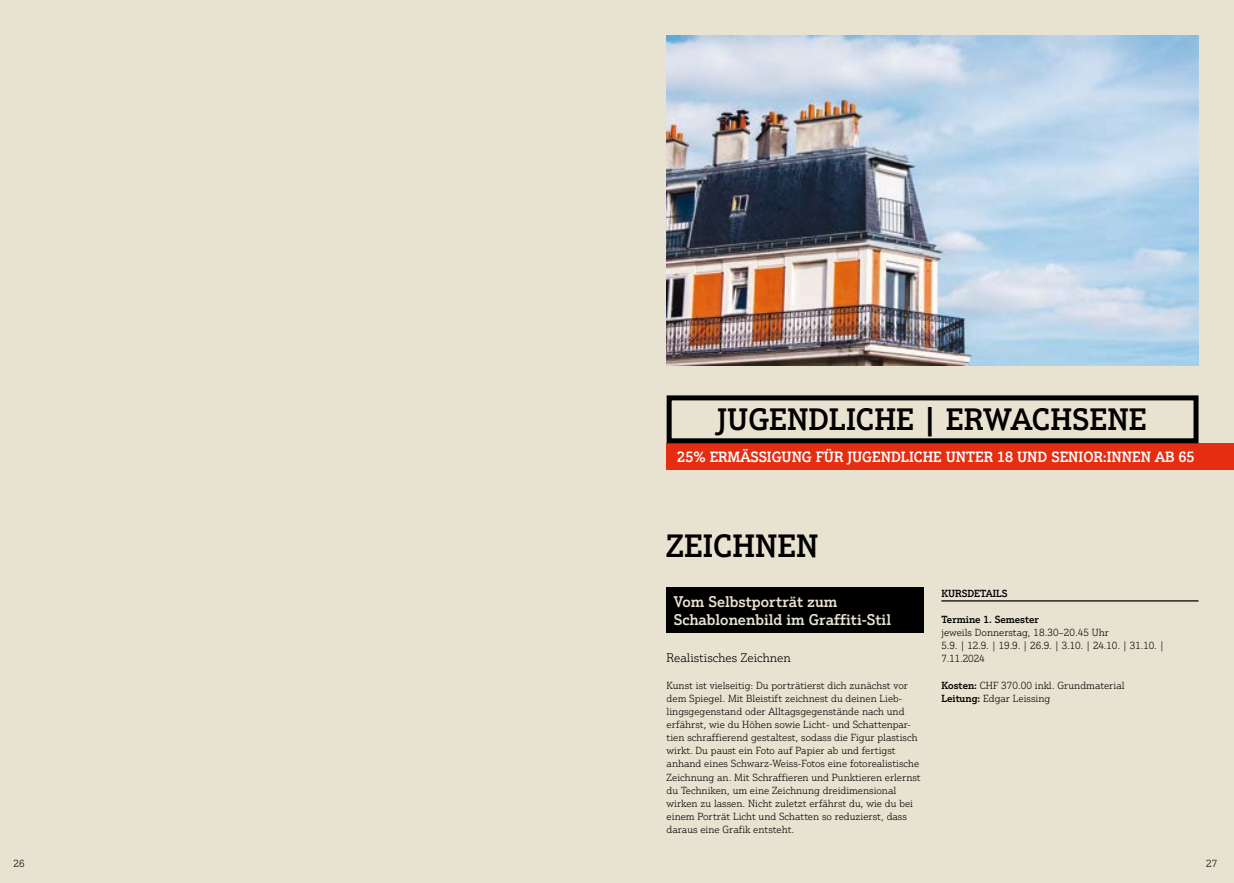
<style>
.page{position:relative;width:1234px;height:883px;background:#fff}
.page>*{position:absolute;margin:0;border:0;box-sizing:border-box;transform-origin:0 0}
.t1{font:500 31.25px "Justus Pro";color:#000}
.t2{font:500 30px "Justus Pro";color:#000}
.t3{font:500 15px/18.1px "Justus Pro";color:#e8e2d0}
.t4{font:500 14.38px "Justus Pro";color:#fff}
.t5{font:300 12.12px "Justus Pro";color:#000}
.t6{font:300 10px/13.1px "Justus Pro";color:#000}
.t7{font:500 10px "Justus Pro";color:#000}
.s1{font-weight:500}
</style>
<div class="page">
<div style="left:617px;top:0;width:616px;height:882px;background:#e8e2d0"></div>
<div style="left:0;top:0;width:617px;height:882px;background:#e8e2d0"></div>
<hr style="left:941px;top:600px;width:257px;height:1px;background:#000">
<div style="left:666px;top:587px;width:257px;height:45px;background:#000"></div>
<img style="left:666px;top:35px;width:532px;height:330px">
<div style="left:666px;top:443px;width:567px;height:26px;background:#e52d12"></div>
<div style="left:666px;top:395px;width:532px;height:48px;border:5px solid #000"></div>
<h2 class="t2" style="left:717px;top:400px;width:431px">JUGENDLICHE | ERWACHSENE</h2>
<h3 class="t4" style="left:677px;top:447px;width:519px">25% ERMÄSSIGUNG FÜR JUGENDLICHE UNTER 18 UND SENIOR:INNEN AB 65</h3>
<h1 class="t1" style="left:666px;top:526px;width:153px">ZEICHNEN</h1>
<h3 class="t3" style="left:673px;top:591px;width:219px">Vom Selbstporträt zum<br>Schablonenbild im Graffiti-Stil</h3>
<p class="t5" style="left:666px;top:650px;width:126px">Realistisches Zeichnen</p>
<p class="t6" style="left:666px;top:678px;width:255px">Kunst ist vielseitig: Du porträtierst dich zunächst vor dem Spiegel. Mit Bleistift zeichnest du deinen Lieb&shy;lingsgegenstand oder Alltagsgegenstände nach und erfährst, wie du Höhen sowie Licht- und Schattenpar&shy;tien schraffierend gestaltest, sodass die Figur plastisch wirkt. Du paust ein Foto auf Papier ab und fertigst anhand eines Schwarz-Weiss-Fotos eine fotorealistische Zeichnung an. Mit Schraffieren und Punktieren erlernst du Techniken, um eine Zeichnung dreidimensional wirken zu lassen. Nicht zuletzt erfährst du, wie du bei einem Porträt Licht und Schatten so reduzierst, dass daraus eine Grafik entsteht.</p>
<p class="t7" style="left:941px;top:586px;width:67px">KURSDETAILS</p>
<p class="t7" style="left:941px;top:613px;width:99px">Termine 1. Semester</p>
<p class="t6" style="left:941px;top:625px;width:224px">jeweils Donnerstag, 18.30–20.45 Uhr<br>5.9. | 12.9. | 19.9. | 26.9. | 3.10. | 24.10. | 31.10. |<br>7.11.2024</p>
<p class="t6" style="left:941px;top:678px;width:184px"><span class="s1">Kosten:</span> CHF 370.00 inkl. Grundmaterial<br><span class="s1">Leitung:</span> Edgar Leissing</p>
<p class="t6" style="left:14px;top:856px;width:13px">26</p>
<p class="t6" style="left:1205px;top:856px;width:13px">27</p>
</div>
